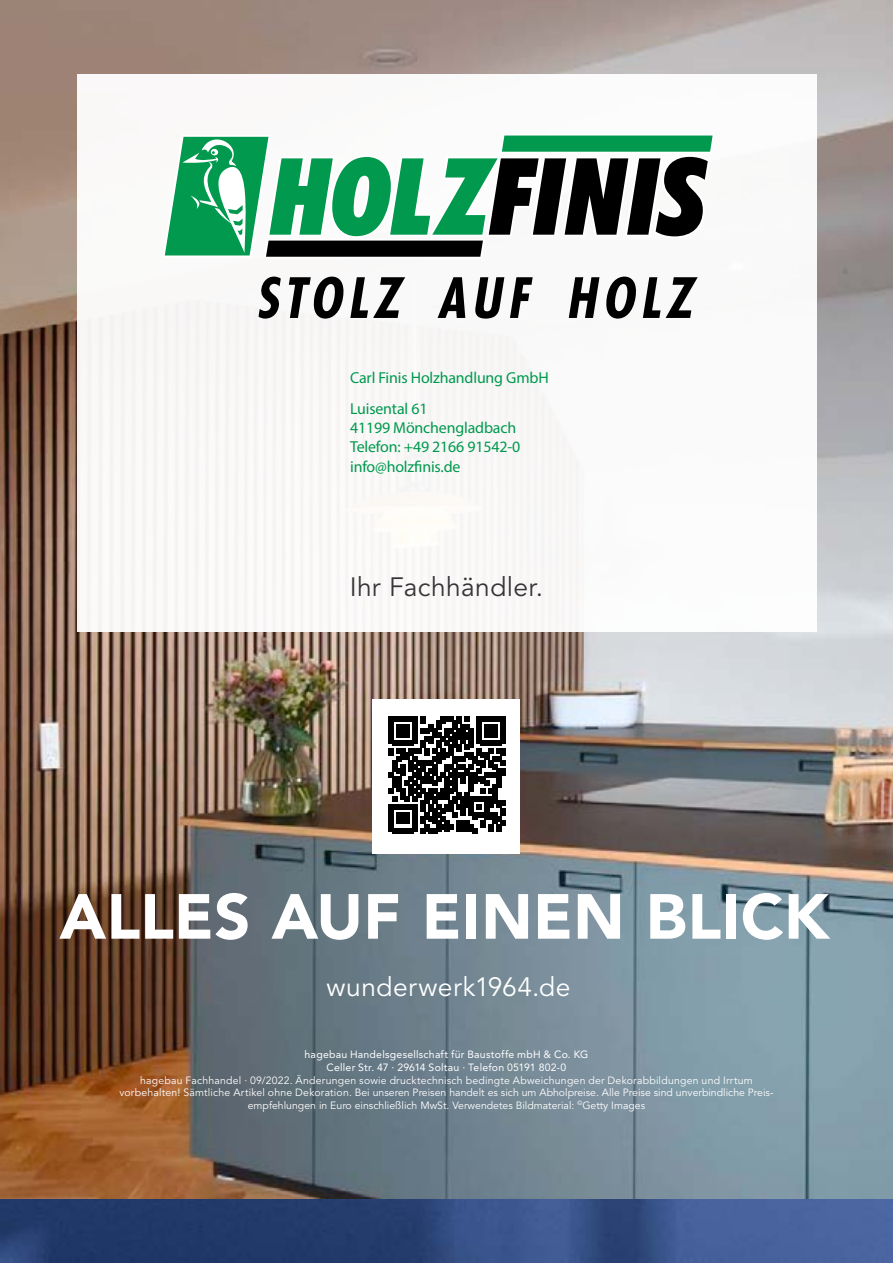
<style>
.page{position:relative;width:893px;height:1263px;background:#fff}
.page>*{position:absolute;margin:0;border:0;box-sizing:border-box;transform-origin:0 0}
.t1{font:900 63px "Avenir LT Pro";letter-spacing:.005em;color:#fff}
.t2{font:26.4px "Avenir LT Pro";letter-spacing:.015em;color:#fff}
.t3{font:26.4px "Avenir LT Pro";letter-spacing:.015em;color:#373437}
.t4{font:15.9px/19px "Myriad Pro";letter-spacing:-.01em;color:#00994e}
.t5{font:10.5px/12.6px "Avenir LT Pro";color:#fff;text-align:center}
.t6{font:10.5px/12.6px "Avenir LT Pro";letter-spacing:.02em;color:#fff;text-align:center}
</style>
<div class="page">
<img style="left:0;top:0;width:893px;height:1200px">
<div style="left:373px;top:699px;width:147px;height:155px;background:#fff"></div>
<svg style="left:389px;top:716px;width:117px;height:117px"></svg>
<div style="left:77px;top:74px;width:739px;height:557px;background:#fff"></div>
<img style="left:0;top:1200px;width:893px;height:63px">
<svg style="left:164px;top:135px;width:549px;height:122px"></svg>
<svg style="left:259px;top:277px;width:22px;height:42px"></svg>
<svg style="left:289px;top:277px;width:116px;height:42px"></svg>
<svg style="left:438px;top:277px;width:27px;height:41px"></svg>
<svg style="left:475px;top:277px;width:29px;height:42px"></svg>
<svg style="left:510px;top:277px;width:23px;height:41px"></svg>
<svg style="left:569px;top:277px;width:91px;height:42px"></svg>
<svg style="left:666px;top:277px;width:32px;height:41px"></svg>
<h3 class="t4" style="left:350px;top:362px;width:200px;line-height:31px">Carl Finis Holzhandlung GmbH<br>Luisental 61</h3>
<h3 class="t4" style="left:350px;top:418px;width:172px">41199 Mönchengladbach<br>Telefon: +49 2166 91542-0 info@holzfinis.de</h3>
<h2 class="t3" style="left:350px;top:571px;width:195px">Ihr Fachhändler.</h2>
<h1 class="t1" style="left:59px;top:879px;width:771px">ALLES AUF EINEN BLICK</h1>
<h2 class="t2" style="left:326px;top:972px;width:246px">wunderwerk1964.de</h2>
<p class="t6" style="left:305px;top:1048px;width:285px">hagebau Handelsgesellschaft für Baustoffe mbH &amp; Co. KG<br>Celler Str. 47 · 29614 Soltau · Telefon 05191 802-0</p>
<p class="t5" style="left:119px;top:1074px;width:656px">hagebau Fachhandel · 09/2022. Änderungen sowie drucktechnisch bedingte Abweichungen der Dekorabbildungen und Irrtum vorbehalten! Sämtliche Artikel ohne Dekoration. Bei unseren Preisen handelt es sich um Abholpreise. Alle Preise sind unverbindliche Preis&shy;empfehlungen in Euro einschließlich MwSt. Verwendetes Bildmaterial: <sup>©</sup>Getty Images</p>
</div>
